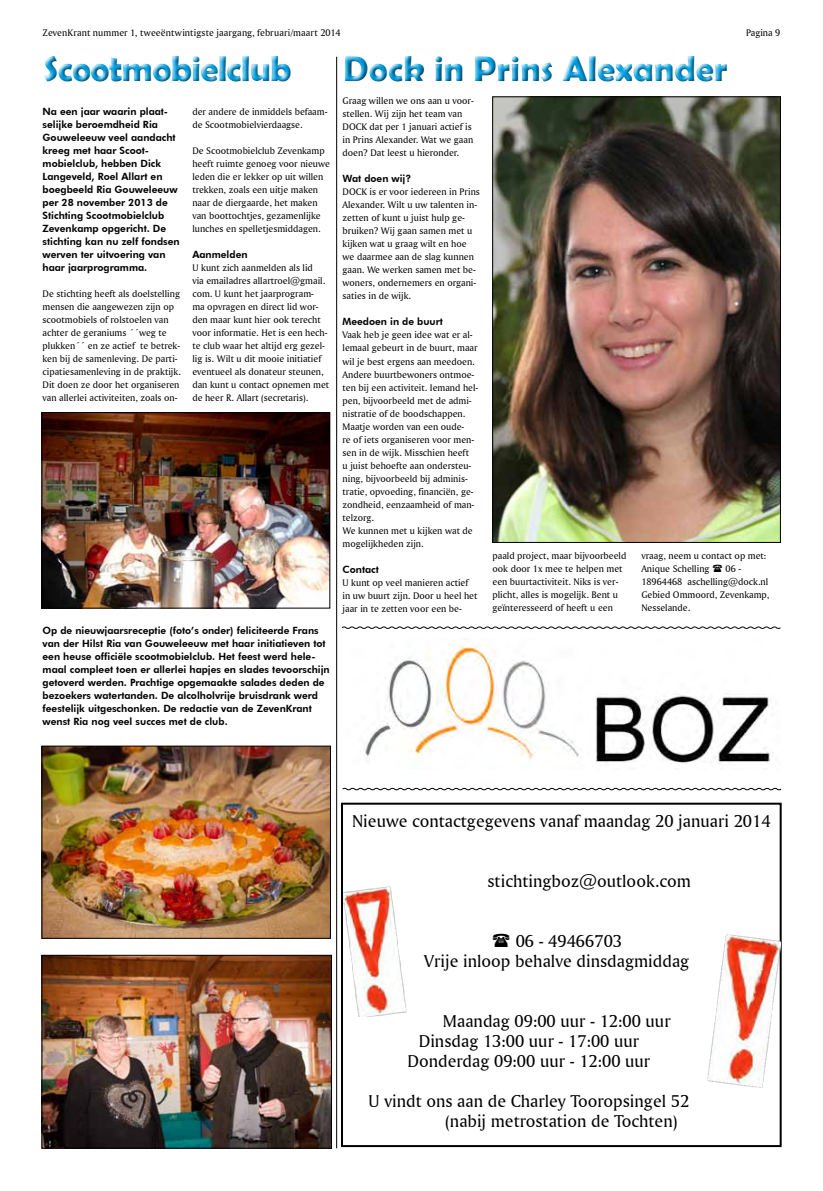
<style>
.page{position:relative;width:823px;height:1191px;background:#fff}
.page>*{position:absolute;margin:0;border:0;box-sizing:border-box;transform-origin:0 0}
.t1{font:700 36px "Berlin Sans FB Demi";color:#00a1e4}
.t2{font:700 36px "Berlin Sans FB Demi";letter-spacing:-.02em;color:#00a1e4}
.t3{font:18px/20px "Amerigo BT Roman A";color:#000}
.t4{font:10px/13px "Amerigo BT Roman A";color:#000}
.t5{font:800 10px/13px "Futura BT";color:#000}
</style>
<div class="page">
<hr style="left:336px;top:57px;width:1px;height:1091px;background:#000">
<img style="left:364px;top:639px;width:407px;height:125px">
<div style="left:341px;top:802px;width:440px;height:345px;border:2px solid #000"></div>
<img style="left:707px;top:935px;width:73px;height:152px">
<img style="left:343px;top:886px;width:63px;height:131px">
<svg style="left:46px;top:56px;width:245px;height:26px"></svg>
<img style="left:44px;top:748px;width:284px;height:188px">
<div style="left:42px;top:746px;width:288px;height:192px;border:1px solid #000"></div>
<img style="left:44px;top:957px;width:285px;height:189px">
<div style="left:42px;top:955px;width:289px;height:193px;border:1px solid #000"></div>
<img style="left:494px;top:99px;width:284px;height:441px">
<div style="left:492px;top:97px;width:288px;height:445px;border:1px solid #000"></div>
<svg style="left:345px;top:56px;width:382px;height:26px"></svg>
<svg style="left:341px;top:626px;width:439px;height:3px"></svg>
<img style="left:44px;top:414px;width:284px;height:192px">
<div style="left:42px;top:412px;width:288px;height:196px;border:1px solid #000"></div>
<svg style="left:342px;top:787px;width:439px;height:4px"></svg>
<p class="t4" style="left:43px;top:26px;width:299px">ZevenKrant nummer 1, tweeëntwintigste jaargang, februari/maart 2014</p>
<p class="t4" style="left:745px;top:26px;width:36px">Pagina 9</p>
<h1 class="t2" style="left:43px;top:48px;width:249px">Scootmobielclub</h1>
<p class="t5" style="left:43px;top:105px;width:139px">Na een jaar waarin plaat&shy;selijke beroemdheid Ria<br>Gouweleeuw veel aandacht kreeg met haar Scoot&shy;mobielclub, hebben Dick<br>Langeveld, Roel Allart en boegbeeld Ria Gouweleeuw per 28 november 2013 de<br>Stichting Scootmobielclub<br>Zevenkamp opgericht. De stichting kan nu zelf fondsen werven ter uitvoering van haar jaarprogramma.</p>
<p class="t4" style="left:43px;top:287px;width:140px">De stichting heeft als doelstelling mensen die aangewezen zijn op scootmobiels of rolstoelen van achter de geraniums ´´weg te plukken´´ en ze actief te betrek&shy;ken bij de samenleving. De parti&shy;cipatiesamenleving in de praktijk.<br>Dit doen ze door het organiseren van allerlei activiteiten, zoals on-</p>
<p class="t4" style="left:192px;top:105px;width:136px">der andere de inmiddels befaam&shy;de Scootmobielvierdaagse.</p>
<p class="t4" style="left:192px;top:144px;width:139px">De Scootmobielclub Zevenkamp heeft ruimte genoeg voor nieuwe leden die er lekker op uit willen trekken, zoals een uitje maken naar de diergaarde, het maken van boottochtjes, gezamenlijke lunches en spelletjesmiddagen.</p>
<p class="t5" style="left:192px;top:248px;width:57px">Aanmelden</p>
<p class="t4" style="left:192px;top:261px;width:138px">U kunt zich aanmelden als lid<br>via emailadres allartroel@gmail. com. U kunt het jaarprogram-<br>ma opvragen en direct lid wor&shy;den maar kunt hier ook terecht voor informatie. Het is een hech&shy;te club waar het altijd erg gezel&shy;lig is. Wilt u dit mooie initiatief eventueel als donateur steunen, dan kunt u contact opnemen met de heer R. Allart (secretaris).</p>
<p class="t5" style="left:43px;top:624px;width:288px">Op de nieuwjaarsreceptie (foto’s onder) feliciteerde Frans van der Hilst Ria van Gouweleeuw met haar initiatieven tot een heuse officiële scootmobielclub. Het feest werd hele&shy;maal compleet toen er allerlei hapjes en slades tevoorschijn getoverd werden. Prachtige opgemaakte salades deden de bezoekers watertanden. De alcolholvrije bruisdrank werd feestelijk uitgeschonken. De redactie van de ZevenKrant wenst Ria nog veel succes met de club.</p>
<h1 class="t1" style="left:343px;top:48px;width:385px">Dock in Prins Alexander</h1>
<p class="t4" style="left:342px;top:94px;width:133px">Graag willen we ons aan u voor&shy;stellen. Wij zijn het team van<br>DOCK dat per 1 januari actief is in Prins Alexander. Wat we gaan doen? Dat leest u hieronder.</p>
<p class="t5" style="left:342px;top:172px;width:70px">Wat doen wij?</p>
<p class="t4" style="left:342px;top:185px;width:139px">DOCK is er voor iedereen in Prins<br>Alexander. Wilt u uw talenten in&shy;zetten of kunt u juist hulp ge&shy;bruiken? Wij gaan samen met u kijken wat u graag wilt en hoe we daarmee aan de slag kunnen gaan. We werken samen met be&shy;woners, ondernemers en organi&shy;saties in de wijk.</p>
<p class="t5" style="left:342px;top:315px;width:102px">Meedoen in de buurt</p>
<p class="t4" style="left:342px;top:328px;width:137px">Vaak heb je geen idee wat er al&shy;lemaal gebeurt in de buurt, maar wil je best ergens aan meedoen.<br>Andere buurtbewoners ontmoe&shy;ten bij een activiteit. Iemand hel&shy;pen, bijvoorbeeld met de admi&shy;nistratie of de boodschappen.<br>Maatje worden van een oude-<br>re of iets organiseren voor men&shy;sen in de wijk. Misschien heeft<br>u juist behoefte aan ondersteu&shy;ning, bijvoorbeeld bij adminis&shy;tratie, opvoeding, financiën, ge&shy;zondheid, eenzaamheid of man&shy;telzorg.<br>We kunnen met u kijken wat de mogelijkheden zijn.</p>
<p class="t5" style="left:342px;top:562px;width:38px">Contact</p>
<p class="t4" style="left:342px;top:575px;width:136px">U kunt op veel manieren actief in uw buurt zijn. Door u heel het jaar in te zetten voor een be-</p>
<p class="t4" style="left:492px;top:549px;width:135px">paald project, maar bijvoorbeeld ook door 1x mee te helpen met een buurtactiviteit. Niks is ver&shy;plicht, alles is mogelijk. Bent u geïnteresseerd of heeft u een</p>
<p class="t4" style="left:641px;top:549px;width:126px">vraag, neem u contact op met:<br>Anique Schelling</p>
<p class="t4" style="left:641px;top:562px;width:130px;text-indent:84px">06 -<br>18964468 aschelling@dock.nl<br>Gebied Ommoord, Zevenkamp,<br>Nesselande.</p>
<h2 class="t3" style="left:352px;top:810px;width:420px">Nieuwe contactgegevens vanaf maandag 20 januari 2014</h2>
<h2 class="t3" style="left:487px;top:870px;width:205px">stichtingboz@outlook.com</h2>
<h2 class="t3" style="left:424px;top:930px;width:266px;text-indent:91px">06 - 49466703<br>Vrije inloop behalve dinsdagmiddag</h2>
<h2 class="t3" style="left:442px;top:1010px;width:229px">Maandag 09:00 uur - 12:00 uur</h2>
<h2 class="t3" style="left:418px;top:1030px;width:222px">Dinsdag 13:00 uur - 17:00 uur</h2>
<h2 class="t3" style="left:407px;top:1050px;width:244px">Donderdag 09:00 uur - 12:00 uur</h2>
<h2 class="t3" style="left:445px;top:1090px;width:245px;text-indent:-77px">U vindt ons aan de Charley Tooropsingel 52 (nabij metrostation de Tochten)</h2>
</div>
